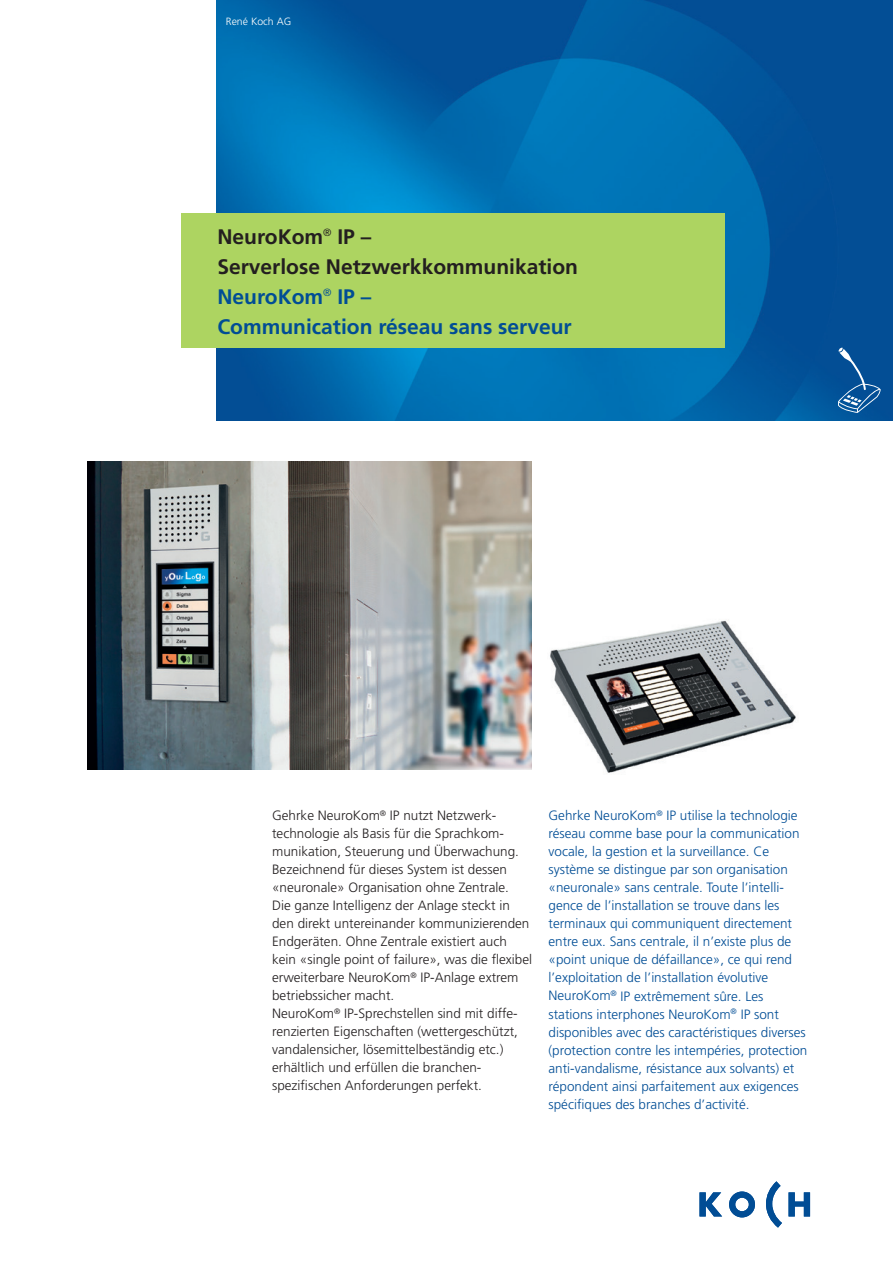
<style>
.page{position:relative;width:893px;height:1263px;background:#fff}
.page>*{position:absolute;margin:0;border:0;box-sizing:border-box;transform-origin:0 0}
.t1{font:700 21px/30px "Frutiger LT Std";color:#231f20}
.t2{font:300 13.5px/18px "Frutiger LT Std";color:#014d95}
.t3{font:300 13.5px/18px "Frutiger LT Std";color:#231f20}
.t4{font:300 10.5px "Frutiger LT Std";color:#fff}
.s1{color:#014d95}
</style>
<div class="page">
<img style="left:87px;top:461px;width:444px;height:309px">
<img style="left:550px;top:620px;width:246px;height:153px">
<svg style="left:699px;top:1192px;width:23px;height:24px"></svg>
<svg style="left:788px;top:1192px;width:22px;height:24px"></svg>
<svg style="left:729px;top:1191px;width:26px;height:26px"></svg>
<svg style="left:766px;top:1181px;width:16px;height:46px"></svg>
<img style="left:217px;top:0;width:676px;height:421px">
<div style="left:181px;top:214px;width:543px;height:134px;background:#add461"></div>
<svg style="left:838px;top:348px;width:43px;height:65px;background:#2164a2"></svg>
<p class="t4" style="left:226px;top:15px;width:67px">René Koch AG</p>
<h1 class="t1" style="left:217px;top:221px;width:362px">NeuroKom<sup>®</sup> IP –<br>Serverlose Netzwerkkommunikation<br><span class="s1">NeuroKom</span><sup>®</sup> <span class="s1">IP –<br>Communication réseau sans serveur</span></h1>
<p class="t3" style="left:272px;top:807px;width:262px">Gehrke NeuroKom<sup>®</sup> IP nutzt Netzwerk&shy;technologie als Basis für die Sprachkom&shy;munikation, Steuerung und Überwachung.<br>Bezeichnend für dieses System ist dessen «neuronale» Organisation ohne Zentrale.<br>Die ganze Intelligenz der Anlage steckt in den direkt untereinander kommunizierenden Endgeräten. Ohne Zentrale existiert auch kein «single point of failure», was die flexibel erweiterbare NeuroKom<sup>®</sup> IP-Anlage extrem betriebssicher macht.<br>NeuroKom<sup>®</sup> IP-Sprechstellen sind mit diffe&shy;renzierten Eigenschaften (wettergeschützt, vandalensicher, lösemittelbeständig etc.) erhältlich und erfüllen die branchen&shy;spezifischen Anforderungen perfekt.</p>
<p class="t2" style="left:549px;top:807px;width:260px">Gehrke NeuroKom<sup>®</sup> IP utilise la technologie réseau comme base pour la communication vocale, la gestion et la surveillance. Ce système se distingue par son organisation «neuronale» sans centrale. Toute l’intelli&shy;gence de l’installation se trouve dans les terminaux qui communiquent directement entre eux. Sans centrale, il n’existe plus de «point unique de défaillance», ce qui rend l’exploitation de l’installation évolutive NeuroKom<sup>®</sup> IP extrêmement sûre. Les stations interphones NeuroKom<sup>®</sup> IP sont disponibles avec des caractéristiques diverses (protection contre les intempéries, protection anti-vandalisme, résistance aux solvants) et répondent ainsi parfaitement aux exigences spécifiques des branches d’activité.</p>
</div>
